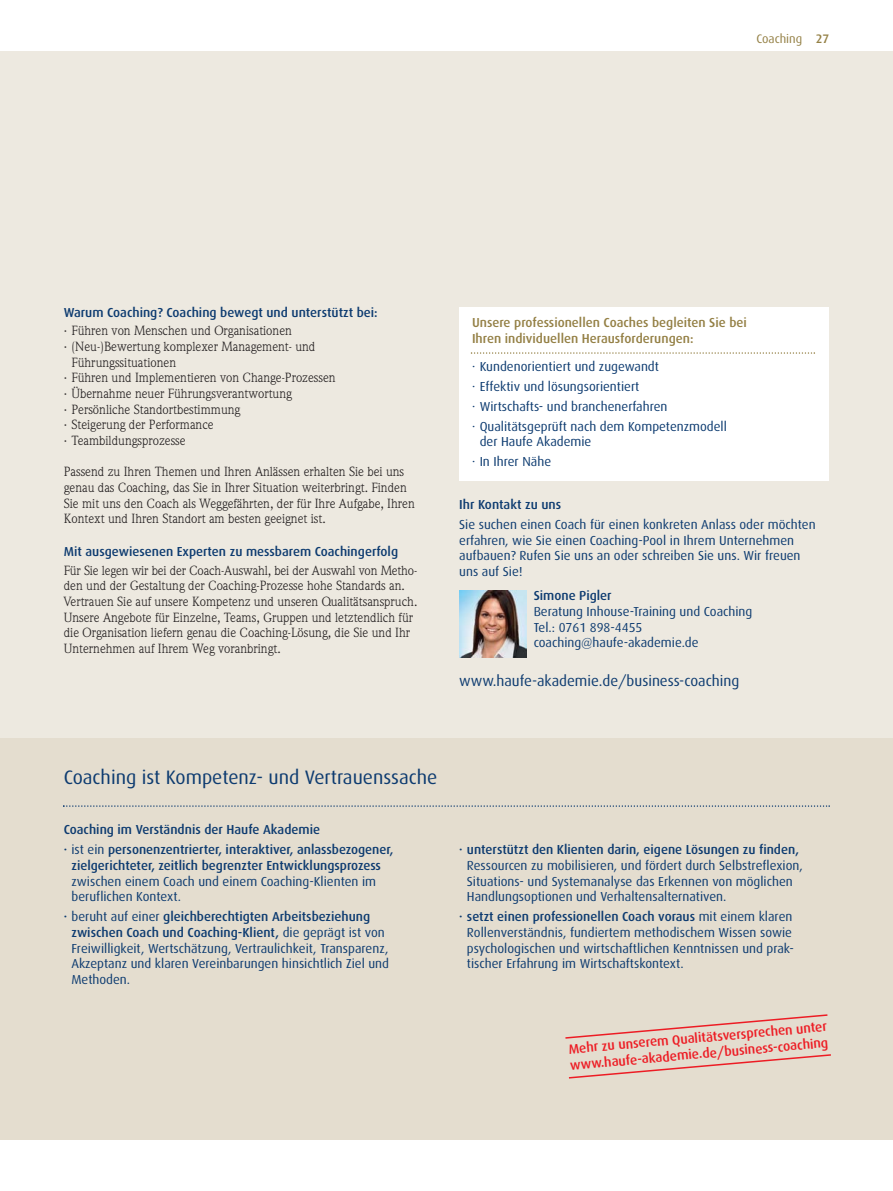
<style>
.page{position:relative;width:893px;height:1191px;background:#fff}
.page>*{position:absolute;margin:0;border:0;box-sizing:border-box;transform-origin:0 0}
.t1{font:19.5px "Dax";color:#0d3b70}
.t2{font:15px "Dax";color:#0d3b70}
.t3{font:500 13.5px/16.2px "Dax";color:#ed1c24}
.t4{font:13.05px/15.6px "Dax";color:#0d3b70}
.t5{font:13.05px/15.6px "Weidemann";color:#231f20}
.t6{font:500 13.05px/20px "Dax";color:#0d3b70}
.t7{font:500 13.05px/15.6px "Dax";color:#948045}
.t8{font:12.3px "Dax";color:#948045}
.s1{font-weight:500}
.s2{font-weight:400}
</style>
<div class="page">
<div style="left:0;top:51px;width:893px;height:1089px;background:#ede9e0"></div>
<div style="left:0;top:738px;width:893px;height:402px;background:#e4ddcf"></div>
<div style="left:459px;top:307px;width:370px;height:173px;background:#fff"></div>
<svg style="left:471px;top:352px;width:344px;height:2px"></svg>
<svg style="left:565px;top:1014px;width:263px;height:25px"></svg>
<svg style="left:568px;top:1054px;width:263px;height:25px"></svg>
<img style="left:459px;top:591px;width:67px;height:66px">
<svg style="left:63px;top:805px;width:767px;height:2px"></svg>
<p class="t8" style="left:756px;top:33px;width:74px">Coaching <span class="s1">27</span></p>
<p class="t6" style="left:64px;top:303px;width:315px">Warum Coaching? Coaching bewegt und unterstützt bei:</p>
<p class="t5" style="left:64px;top:324px;width:230px">· Führen von Menschen und Organisationen</p>
<p class="t5" style="left:64px;top:340px;width:253px">· (Neu-)Bewertung komplexer Management- und</p>
<p class="t5" style="left:71px;top:356px;width:106px">Führungssituationen</p>
<p class="t5" style="left:64px;top:371px;width:273px">· Führen und Implementieren von Change-Prozessen</p>
<p class="t5" style="left:64px;top:387px;width:230px">· Übernahme neuer Führungsverantwortung</p>
<p class="t5" style="left:64px;top:403px;width:178px">· Persönliche Standortbestimmung</p>
<p class="t5" style="left:64px;top:418px;width:151px">· Steigerung der Performance</p>
<p class="t5" style="left:64px;top:434px;width:123px">· Teambildungsprozesse</p>
<p class="t5" style="left:64px;top:465px;width:352px">Passend zu Ihren Themen und Ihren Anlässen erhalten Sie bei uns genau das Coaching, das Sie in Ihrer Situation weiterbringt. Finden Sie mit uns den Coach als Weggefährten, der für Ihre Aufgabe, Ihren Kontext und Ihren Standort am besten geeignet ist.</p>
<p class="t6" style="left:64px;top:542px;width:336px">Mit ausgewiesenen Experten zu messbarem Coachingerfolg</p>
<p class="t5" style="left:64px;top:563px;width:355px">Für Sie legen wir bei der Coach-Auswahl, bei der Auswahl von Metho&shy;den und der Gestaltung der Coaching-Prozesse hohe Standards an.<br>Vertrauen Sie auf unsere Kompetenz und unseren Qualitätsanspruch.<br>Unsere Angebote für Einzelne, Teams, Gruppen und letztendlich für die Organisation liefern genau die Coaching-Lösung, die Sie und Ihr Unternehmen auf Ihrem Weg voranbringt.</p>
<p class="t7" style="left:472px;top:315px;width:276px">Unsere professionellen Coaches begleiten Sie bei<br>Ihren individuellen Herausforderungen:</p>
<p class="t4" style="left:472px;top:357px;width:256px;line-height:20px">· Kundenorientiert und zugewandt<br>· Effektiv und lösungsorientiert<br>· Wirtschafts- und branchenerfahren<br>· Qualitätsgeprüft nach dem Kompetenzmodell</p>
<p class="t4" style="left:472px;top:433px;width:121px;line-height:20px;text-indent:8px">der Haufe Akademie · In Ihrer Nähe</p>
<p class="t6" style="left:459px;top:495px;width:103px">Ihr Kontakt zu uns</p>
<p class="t4" style="left:459px;top:517px;width:358px">Sie suchen einen Coach für einen konkreten Anlass oder möchten erfahren, wie Sie einen Coaching-Pool in Ihrem Unternehmen aufbauen? Rufen Sie uns an oder schreiben Sie uns. Wir freuen uns auf Sie!</p>
<p class="t6" style="left:534px;top:586px;width:80px">Simone Pigler</p>
<p class="t4" style="left:534px;top:604px;width:220px">Beratung Inhouse-Training und Coaching<br>Tel.: 0761 898-4455 coaching@haufe-akademie.de</p>
<p class="t2" style="left:459px;top:674px;width:282px">www.haufe-akademie.de/business-coaching</p>
<h1 class="t1" style="left:64px;top:768px;width:375px">Coaching ist Kompetenz- und Vertrauenssache</h1>
<p class="t6" style="left:64px;top:820px;width:331px">Coaching im Verständnis der Haufe Akademie<br>· <span class="s2">ist ein</span> personenzentrierter, interaktiver, anlassbezogener,</p>
<p class="t6" style="left:71px;top:856px;width:311px">zielgerichteter, zeitlich begrenzter Entwicklungsprozess</p>
<p class="t4" style="left:71px;top:874px;width:306px">zwischen einem Coach und einem Coaching-Klienten im beruflichen Kontext.</p>
<p class="t4" style="left:71px;top:909px;width:319px;text-indent:-8px"><span class="s1">·</span> beruht auf einer <span class="s1">gleichberechtigten Arbeitsbeziehung zwischen Coach und Coaching-Klient,</span> die geprägt ist von Freiwilligkeit, Wertschätzung, Vertraulichkeit, Transparenz, Akzeptanz und klaren Vereinbarungen hinsichtlich Ziel und Methoden.</p>
<p class="t6" style="left:459px;top:840px;width:341px">· unterstützt den Klienten darin, eigene Lösungen zu finden,</p>
<p class="t4" style="left:467px;top:858px;width:337px">Ressourcen zu mobilisieren, und fördert durch Selbstreflexion,<br>Situations- und Systemanalyse das Erkennen von möglichen<br>Handlungsoptionen und Verhaltensalternativen.</p>
<p class="t4" style="left:467px;top:909px;width:329px;text-indent:-8px"><span class="s1">· setzt einen professionellen Coach voraus</span> mit einem klaren Rollenverständnis, fundiertem methodischem Wissen sowie psychologischen und wirtschaftlichen Kenntnissen und prak&shy;tischer Erfahrung im Wirtschaftskontext.</p>
<p class="t3" style="left:568px;top:1041px;width:261px;rotate:-5deg">Mehr zu unserem Qualitätsversprechen unter www.haufe-akademie.de/business-coaching</p>
</div>
